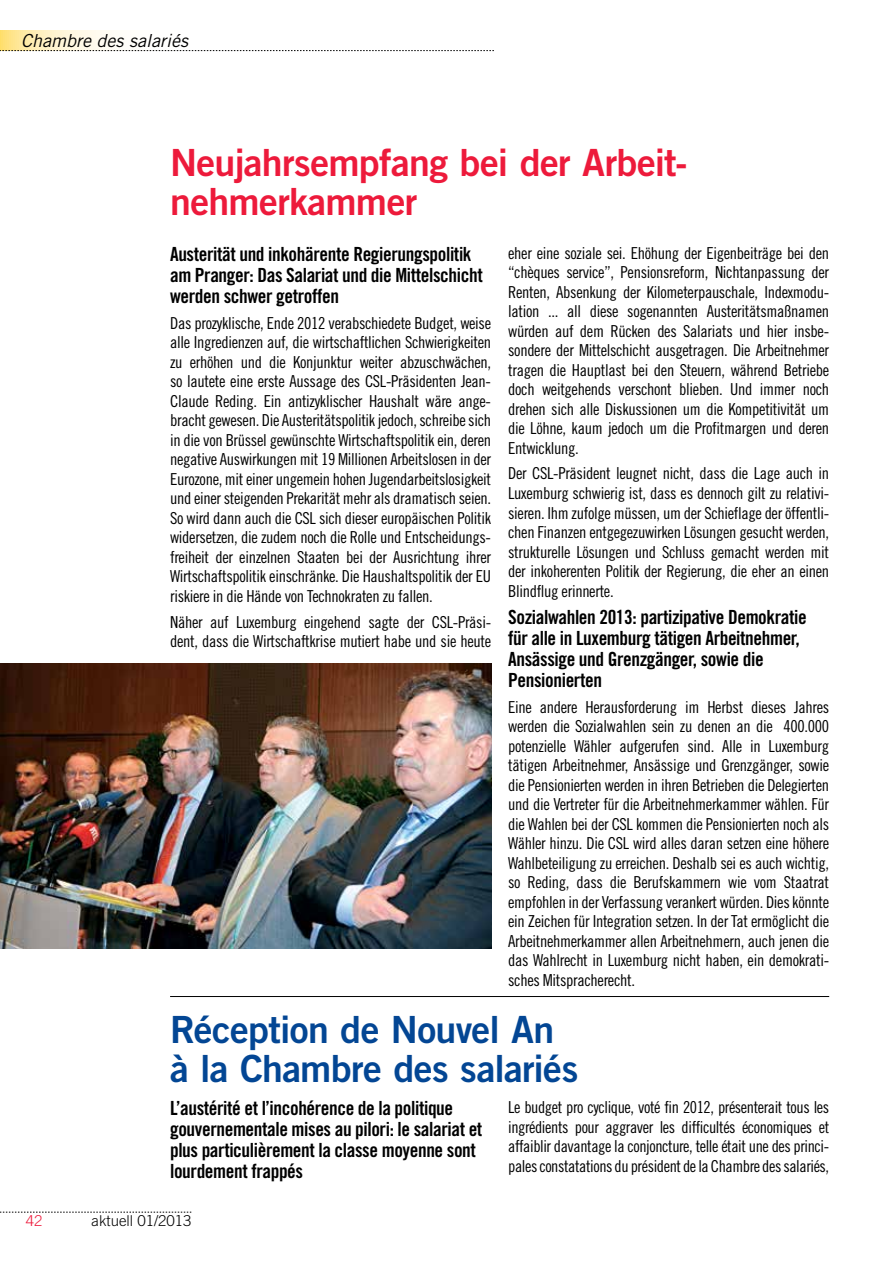
<style>
.page{position:relative;width:893px;height:1263px;background:#fff}
.page>*{position:absolute;margin:0;border:0;box-sizing:border-box;transform-origin:0 0}
.t1{font:37.5px/39px "Trade Gothic LT Std Bd 2";letter-spacing:-.015em;color:#ed1a3b}
.t2{font:37.5px/39px "Trade Gothic LT Std Bd 2";letter-spacing:-.02em;color:#034694}
.t3{font:19.5px/21px "Trade Gothic LT Std Bd Cn 20";letter-spacing:-.02em;color:#000}
.t4{font:italic 18px "Trade Gothic LT Std";color:#000}
.t5{font:16.5px/19.5px "Trade Gothic LT Std Cn 18";letter-spacing:-.02em;color:#000;text-align:justify}
.t6{font:300 15px "Trade Gothic LT Std";color:#000}
.t7{font:300 15px "Trade Gothic LT Std";color:#ed1a3b}
</style>
<div class="page">
<svg style="left:0;top:1212px;width:191px;height:1px"></svg>
<svg style="left:0;top:31px;width:112px;height:19px;background:#fff1c6"></svg>
<svg style="left:0;top:50px;width:494px;height:1px"></svg>
<hr style="left:170px;top:996px;width:659px;height:1px;background:#000">
<img style="left:0;top:663px;width:491px;height:285px">
<p class="t4" style="left:21px;top:29px;width:168px">Chambre des salariés</p>
<h1 class="t1" style="left:170px;top:142px;width:516px">Neujahrsempfang bei der Arbeit&shy;nehmerkammer</h1>
<p class="t3" style="left:170px;top:243px;width:314px">Austerität und inkohärente Regierungspolitik am Pranger: Das Salariat und die Mittelschicht werden schwer getroffen</p>
<p class="t5" style="left:170px;top:313px;width:323px">Das prozyklische, Ende 2012 verabschiedete Budget, weise alle Ingredienzen auf, die wirtschaftlichen Schwierigkeiten zu erhöhen und die Konjunktur weiter abzuschwächen, so lautete eine erste Aussage des CSL-Präsidenten Jean-Claude Reding. Ein antizyklischer Haushalt wäre ange&shy;bracht gewesen. Die Austeritätspolitik jedoch, schreibe sich in die von Brüssel gewünschte Wirtschaftspolitik ein, deren negative Auswirkungen mit 19 Millionen Arbeitslosen in der Eurozone, mit einer ungemein hohen Jugendarbeitslosigkeit und einer steigenden Prekarität mehr als dramatisch seien.<br>So wird dann auch die CSL sich dieser europäischen Politik widersetzen, die zudem noch die Rolle und Entscheidungs&shy;freiheit der einzelnen Staaten bei der Ausrichtung ihrer Wirtschaftspolitik einschränke. Die Haushaltspolitik der EU riskiere in die Hände von Technokraten zu fallen.</p>
<p class="t5" style="left:170px;top:612px;width:323px">Näher auf Luxemburg eingehend sagte der CSL-Präsi&shy;dent, dass die Wirtschaftkrise mutiert habe und sie heute</p>
<p class="t5" style="left:508px;top:243px;width:323px">eher eine soziale sei. Ehöhung der Eigenbeiträge bei den “chèques service”, Pensionsreform, Nichtanpassung der Renten, Absenkung der Kilometerpauschale, Indexmodu&shy;lation ... all diese sogenannten Austeritätsmaßnamen würden auf dem Rücken des Salariats und hier insbe&shy;sondere der Mittelschicht ausgetragen. Die Arbeitnehmer tragen die Hauptlast bei den Steuern, während Betriebe doch weitgehends verschont blieben. Und immer noch drehen sich alle Diskussionen um die Kompetitivität um die Löhne, kaum jedoch um die Profitmargen und deren Entwicklung.</p>
<p class="t5" style="left:508px;top:464px;width:323px">Der CSL-Präsident leugnet nicht, dass die Lage auch in Luxemburg schwierig ist, dass es dennoch gilt zu relativi&shy;sieren. Ihm zufolge müssen, um der Schieflage der öffentli&shy;chen Finanzen entgegezuwirken Lösungen gesucht werden, strukturelle Lösungen und Schluss gemacht werden mit der inkoherenten Politik der Regierung, die eher an einen Blindflug erinnerte.</p>
<p class="t3" style="left:508px;top:606px;width:300px">Sozialwahlen 2013: partizipative Demokratie für alle in Luxemburg tätigen Arbeitnehmer, Ansässige und Grenzgänger, sowie die Pensionierten</p>
<p class="t5" style="left:508px;top:697px;width:323px">Eine andere Herausforderung im Herbst dieses Jahres werden die Sozialwahlen sein zu denen an die 400.000 potenzielle Wähler aufgerufen sind. Alle in Luxemburg tätigen Arbeitnehmer, Ansässige und Grenzgänger, sowie die Pensionierten werden in ihren Betrieben die Delegierten und die Vertreter für die Arbeitnehmerkammer wählen. Für die Wahlen bei der CSL kommen die Pensionierten noch als Wähler hinzu. Die CSL wird alles daran setzen eine höhere Wahlbeteiligung zu erreichen. Deshalb sei es auch wichtig, so Reding, dass die Berufskammern wie vom Staatrat empfohlen in der Verfassung verankert würden. Dies könnte ein Zeichen für Integration setzen. In der Tat ermöglicht die Arbeitnehmerkammer allen Arbeitnehmern, auch jenen die das Wahlrecht in Luxemburg nicht haben, ein demokrati&shy;sches Mitspracherecht.</p>
<h1 class="t2" style="left:170px;top:1010px;width:410px">Réception de Nouvel An à la Chambre des salariés</h1>
<p class="t3" style="left:170px;top:1098px;width:314px">L’austérité et l’incohérence de la politique gouvernementale mises au pilori: le salariat et plus particulièrement la classe moyenne sont lourdement frappés</p>
<p class="t7" style="left:26px;top:1212px;width:18px">42</p>
<p class="t6" style="left:91px;top:1212px;width:102px">aktuell 01/2013</p>
<p class="t5" style="left:508px;top:1097px;width:323px">Le budget pro cyclique, voté fin 2012, présenterait tous les ingrédients pour aggraver les difficultés économiques et affaiblir davantage la conjoncture, telle était une des princi&shy;pales constatations du président de la Chambre des salariés,</p>
</div>
